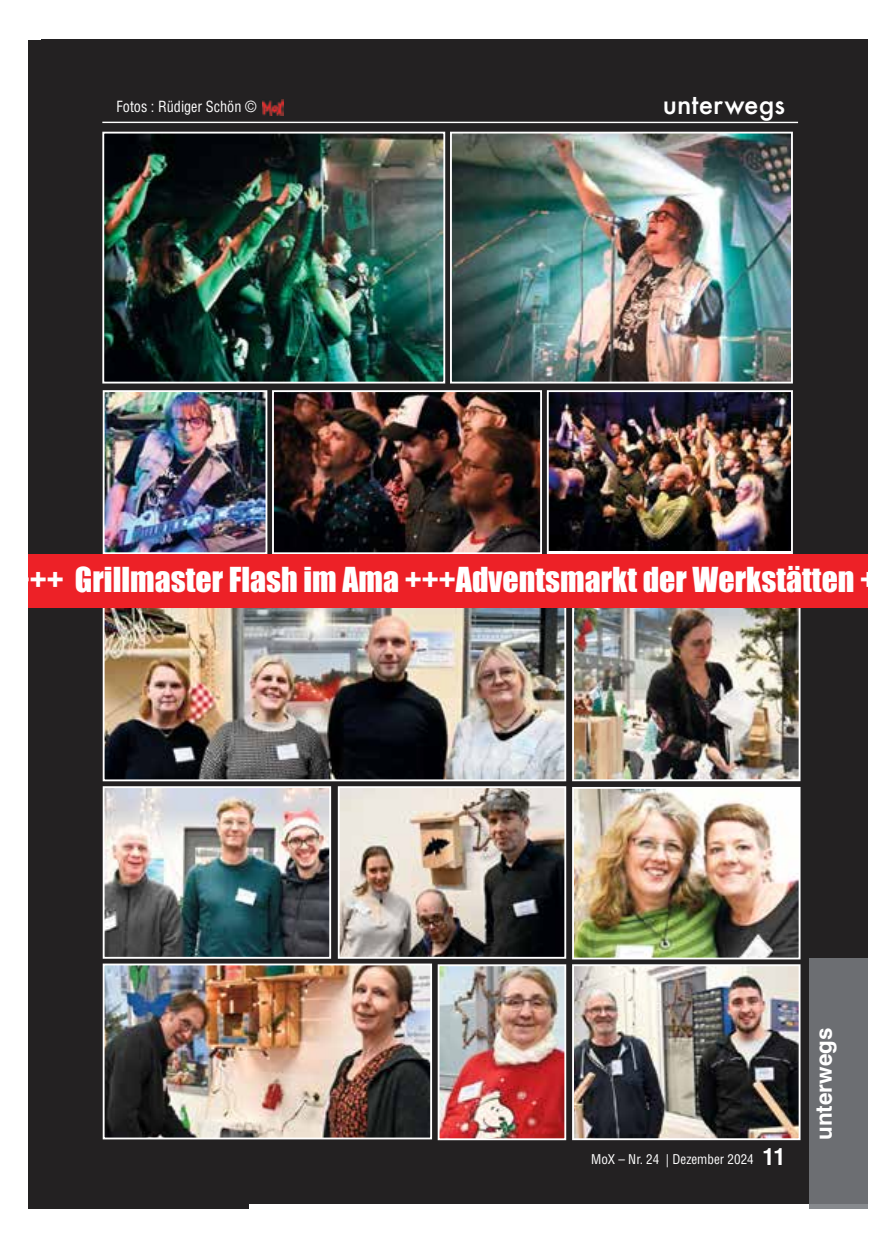
<style>
.page{position:relative;width:896px;height:1248px;background:#fff}
.page>*{position:absolute;margin:0;border:0;box-sizing:border-box;transform-origin:0 0}
.t1{font:31.8px "Impact";color:#fff}
.t2{font:500 26.2px "Futura";color:#fff}
.t3{font:700 22.4px "Helvetica";color:#fff}
.t4{font:condensed 15px "Helvetica";color:#fff;scale:.95 1}
.t5{font:condensed 13.2px "Helvetica";color:#fff}
.s1{font-weight:700;font-size:22.4px}
</style>
<div class="page">
<div style="left:41px;top:39px;width:826px;height:1164px;background:#232122"></div>
<div style="left:809px;top:1203px;width:58px;height:5px;background:#878a8e"></div>
<div style="left:809px;top:958px;width:58px;height:245px;background:#6c6e72"></div>
<div style="left:28px;top:39px;width:221px;height:1169px;background:#232122"></div>
<img style="left:263px;top:100px;width:20px;height:15px">
<hr style="left:102px;top:122px;width:696px;height:1px;background:#fff">
<img style="left:106px;top:607px;width:457px;height:171px">
<div style="left:103px;top:601px;width:463px;height:180px;border:2px solid #fff"></div>
<img style="left:106px;top:789px;width:222px;height:166px">
<div style="left:103px;top:786px;width:228px;height:172px;border:2px solid #fff"></div>
<img style="left:575px;top:607px;width:222px;height:171px">
<div style="left:572px;top:603px;width:228px;height:178px;border:2px solid #fff"></div>
<img style="left:106px;top:966px;width:323px;height:170px">
<div style="left:103px;top:963px;width:329px;height:176px;border:2px solid #fff"></div>
<img style="left:341px;top:789px;width:222px;height:166px">
<div style="left:338px;top:786px;width:228px;height:172px;border:2px solid #fff"></div>
<img style="left:575px;top:789px;width:222px;height:167px">
<div style="left:572px;top:786px;width:228px;height:173px;border:2px solid #fff"></div>
<img style="left:575px;top:967px;width:222px;height:169px">
<div style="left:572px;top:964px;width:228px;height:175px;border:2px solid #fff"></div>
<img style="left:441px;top:967px;width:122px;height:170px">
<div style="left:438px;top:964px;width:128px;height:176px;border:2px solid #fff"></div>
<img style="left:106px;top:393px;width:158px;height:158px">
<div style="left:103px;top:390px;width:164px;height:164px;border:2px solid #fff"></div>
<img style="left:275px;top:393px;width:264px;height:158px">
<div style="left:272px;top:390px;width:270px;height:164px;border:2px solid #fff"></div>
<img style="left:550px;top:393px;width:240px;height:158px">
<div style="left:547px;top:390px;width:246px;height:164px;border:2px solid #fff"></div>
<img style="left:105px;top:135px;width:337px;height:245px">
<div style="left:102px;top:132px;width:343px;height:251px;border:2px solid #fff"></div>
<img style="left:453px;top:135px;width:337px;height:245px">
<div style="left:450px;top:132px;width:343px;height:251px;border:2px solid #fff"></div>
<div style="left:28px;top:554px;width:839px;height:53px;background:#ed2127"></div>
<p class="t4" style="left:117px;top:101px;width:149px">Fotos : Rüdiger Schön ©</p>
<p class="t2" style="left:663px;top:94px;width:124px">unterwegs</p>
<p class="t1" style="left:13px;top:569px;width:865px">+++ Grillmaster Flash im Ama +++Adventsmarkt der Werkstätten +</p>
<p class="t5" style="left:591px;top:1153px;width:195px">MoX – Nr. 24 | Dezember 2024 <span class="s1">11</span></p>
<p class="t3" style="left:815px;top:1139px;width:114px;rotate:-90deg">unterwegs</p>
</div>
